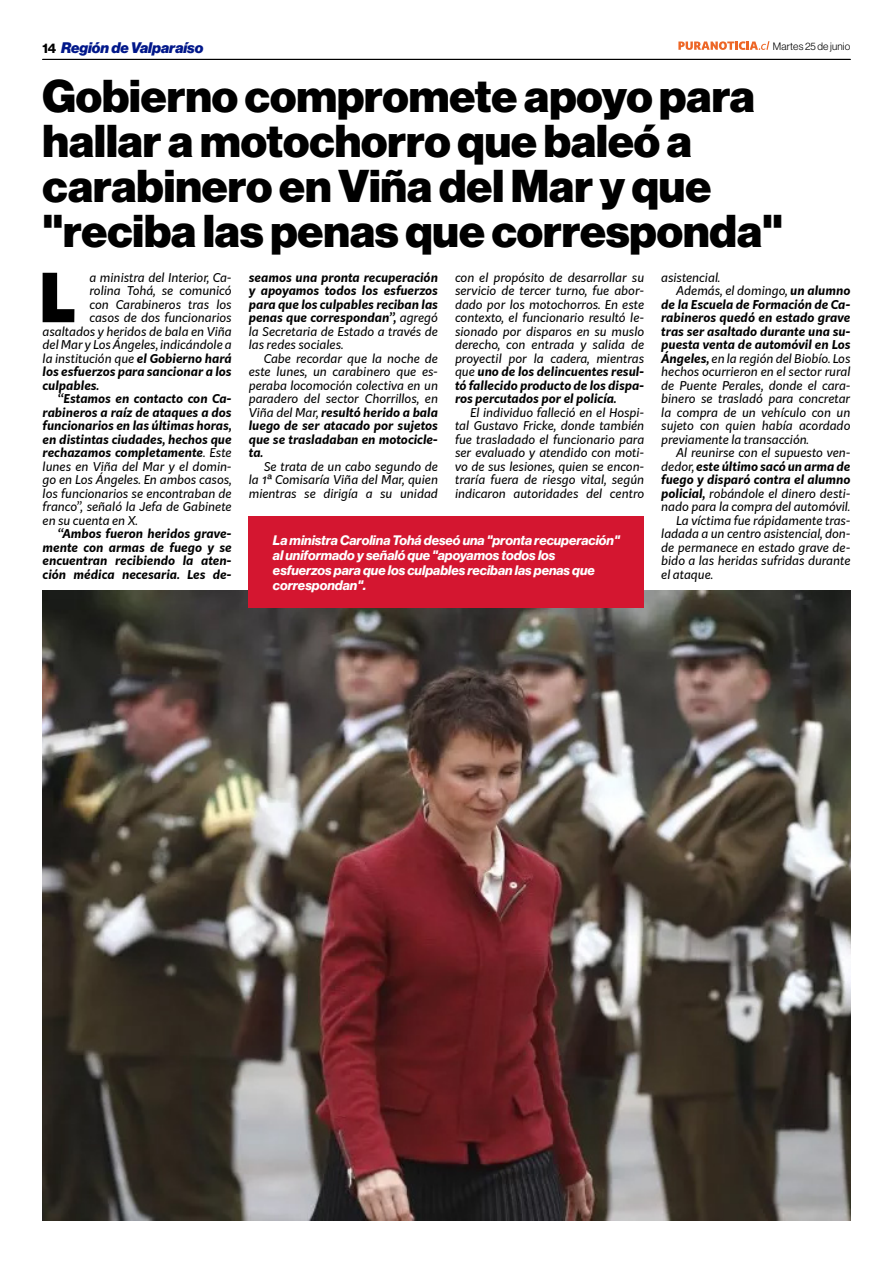
<style>
.page{position:relative;width:893px;height:1263px;background:#fff}
.page>*{position:absolute;margin:0;border:0;box-sizing:border-box;transform-origin:0 0}
.t1{font:900 66.3px "Kit Sans";color:#000}
.t2{font:45px/45px "N Haas Grotesk DS Pro 95 Blk";color:#000}
.t3{font:15px "N Haas Grotesk DS Pro 96 Blk It";color:#00178a}
.t4{font:13.5px/15px "N Haas Grotesk DS Pro 76 Bd It";color:#fff}
.t5{font:italic 12px/13.5px "Kit Sans";color:#000;text-align:justify}
.t6{font:italic 700 12px/13.5px "Kit Sans";color:#000;text-align:justify}
.t7{font:10.5px "N Haas Grotesk DS Pro 45 Lt";letter-spacing:.015em;color:#000}
.s1{font-family:"N Haas Grotesk DS Pro 75 Bd";font-size:13.5px;color:#000}
.s2{font-weight:400}
.s3{font-weight:700}
</style>
<div class="page">
<hr style="left:43px;top:59px;width:807px;height:1px;background:#000">
<svg style="left:678px;top:41px;width:91px;height:9px"></svg>
<img style="left:43px;top:590px;width:807px;height:630px">
<div style="left:249px;top:516px;width:395px;height:92px;background:#d41630"></div>
<p class="t3" style="left:43px;top:39px;width:162px"><span class="s1">14</span> Región de Valparaíso</p>
<p class="t7" style="left:773px;top:40px;width:79px">Martes 25 de junio</p>
<h2 class="t2" style="left:42px;top:74px;width:742px">Gobierno compromete apoyo para hallar a motochorro que baleó a carabinero en Viña del Mar y que "reciba las penas que corresponda"</h2>
<p class="t6" style="left:249px;top:269px;width:191px">seamos una pronta recuperación y apoyamos todos los esfuerzos para que los culpables reciban las penas que correspondan”, <span class="s2">agregó la Secretaria de Estado a través de las redes sociales.</span></p>
<p class="t5" style="left:249px;top:351px;width:191px;text-indent:15px">Cabe recordar que la noche de este lunes, un carabinero que es&shy;peraba locomoción colectiva en un paradero del sector Chorrillos, en Viña del Mar, <span class="s3">resultó herido a bala luego de ser atacado por sujetos que se trasladaban en motocicle&shy;ta.</span></p>
<p class="t5" style="left:249px;top:459px;width:191px;text-indent:15px">Se trata de un cabo segundo de la 1ª Comisaría Viña del Mar, quien mientras se dirigía a su unidad</p>
<p class="t5" style="left:455px;top:270px;width:191px">con el propósito de desarrollar su servicio de tercer turno, fue abor&shy;dado por los motochorros. En este contexto, el funcionario resultó le&shy;sionado por disparos en su muslo derecho, con entrada y salida de proyectil por la cadera, mientras que <span class="s3">uno de los delincuentes resul&shy;tó fallecido producto de los dispa&shy;ros percutados por el policía.</span></p>
<p class="t5" style="left:455px;top:405px;width:191px;text-indent:15px">El individuo falleció en el Hospi&shy;tal Gustavo Fricke, donde también fue trasladado el funcionario para ser evaluado y atendido con moti&shy;vo de sus lesiones, quien se encon&shy;traría fuera de riesgo vital, según indicaron autoridades del centro</p>
<h1 class="t1" style="left:39px;top:238px;width:39px">L</h1>
<p class="t5" style="left:89px;top:270px;width:144px">a ministra del Interior, Ca-</p>
<p class="t5" style="left:661px;top:270px;width:61px">asistencial.</p>
<p class="t5" style="left:676px;top:283px;width:176px">Además, el domingo, <span class="s3">un alumno</span></p>
<p class="t6" style="left:661px;top:296px;width:191px">de la Escuela de Formación de Ca-</p>
<p class="t6" style="left:661px;top:310px;width:191px">rabineros quedó en estado grave</p>
<p class="t6" style="left:661px;top:323px;width:191px">tras ser asaltado durante una su-</p>
<p class="t6" style="left:661px;top:337px;width:191px">puesta venta de automóvil en Los</p>
<p class="t5" style="left:661px;top:351px;width:191px"><span class="s3">Ángeles,</span> en la región del Biobío. Los</p>
<p class="t5" style="left:661px;top:364px;width:191px">hechos ocurrieron en el sector rural</p>
<p class="t5" style="left:661px;top:378px;width:191px">de Puente Perales, donde el cara-</p>
<p class="t5" style="left:661px;top:391px;width:191px">binero se trasladó para concretar</p>
<p class="t5" style="left:661px;top:405px;width:191px">la compra de un vehículo con un</p>
<p class="t5" style="left:661px;top:418px;width:191px">sujeto con quien había acordado</p>
<p class="t5" style="left:661px;top:432px;width:149px">previamente la transacción.</p>
<p class="t5" style="left:676px;top:445px;width:176px">Al reunirse con el supuesto ven-</p>
<p class="t6" style="left:661px;top:458px;width:191px"><span class="s2">dedor,</span> este último sacó un arma de</p>
<p class="t6" style="left:661px;top:472px;width:191px">fuego y disparó contra el alumno</p>
<p class="t5" style="left:661px;top:486px;width:191px"><span class="s3">policial,</span> robándole el dinero desti-</p>
<p class="t5" style="left:661px;top:499px;width:190px">nado para la compra del automóvil.</p>
<p class="t5" style="left:676px;top:513px;width:176px">La víctima fue rápidamente tras-</p>
<p class="t5" style="left:661px;top:526px;width:191px">ladada a un centro asistencial, don-</p>
<p class="t5" style="left:661px;top:540px;width:191px">de permanece en estado grave de-</p>
<p class="t5" style="left:661px;top:553px;width:191px">bido a las heridas sufridas durante</p>
<p class="t5" style="left:661px;top:567px;width:53px">el ataque.</p>
<p class="t5" style="left:89px;top:283px;width:144px">rolina Tohá, se comunicó</p>
<p class="t5" style="left:89px;top:297px;width:144px">con Carabineros tras los</p>
<p class="t5" style="left:89px;top:310px;width:144px">casos de dos funcionarios</p>
<p class="t5" style="left:43px;top:324px;width:191px">asaltados y heridos de bala en Viña</p>
<p class="t5" style="left:43px;top:337px;width:191px">del Mar y Los Ángeles, indicándole a</p>
<p class="t5" style="left:43px;top:351px;width:191px">la institución que <span class="s3">el Gobierno hará</span></p>
<p class="t6" style="left:43px;top:364px;width:191px">los esfuerzos para sancionar a los</p>
<p class="t6" style="left:43px;top:377px;width:58px">culpables.</p>
<p class="t6" style="left:58px;top:391px;width:176px">“Estamos en contacto con Ca-</p>
<p class="t6" style="left:43px;top:404px;width:191px">rabineros a raíz de ataques a dos</p>
<p class="t6" style="left:43px;top:418px;width:191px">funcionarios en las últimas horas,</p>
<p class="t6" style="left:43px;top:431px;width:191px">en distintas ciudades, hechos que</p>
<p class="t6" style="left:43px;top:445px;width:191px">rechazamos completamente<span class="s2">. Este</span></p>
<p class="t5" style="left:43px;top:459px;width:191px">lunes en Viña del Mar y el domin-</p>
<p class="t5" style="left:43px;top:472px;width:191px">go en Los Ángeles. En ambos casos,</p>
<p class="t5" style="left:43px;top:486px;width:191px">los funcionarios se encontraban de</p>
<p class="t5" style="left:43px;top:499px;width:191px">franco”, señaló la Jefa de Gabinete</p>
<p class="t5" style="left:43px;top:513px;width:97px">en su cuenta en X.</p>
<p class="t6" style="left:43px;top:526px;width:191px;text-indent:15px">“Ambos fueron heridos grave&shy;mente con armas de fuego y se encuentran recibiendo la aten&shy;ción médica necesaria. Les de-</p>
<p class="t4" style="left:273px;top:533px;width:348px">La ministra Carolina Tohá deseó una "pronta recuperación" al uniformado y señaló que "apoyamos todos los<br>esfuerzos para que los culpables reciban las penas que correspondan".</p>
</div>
